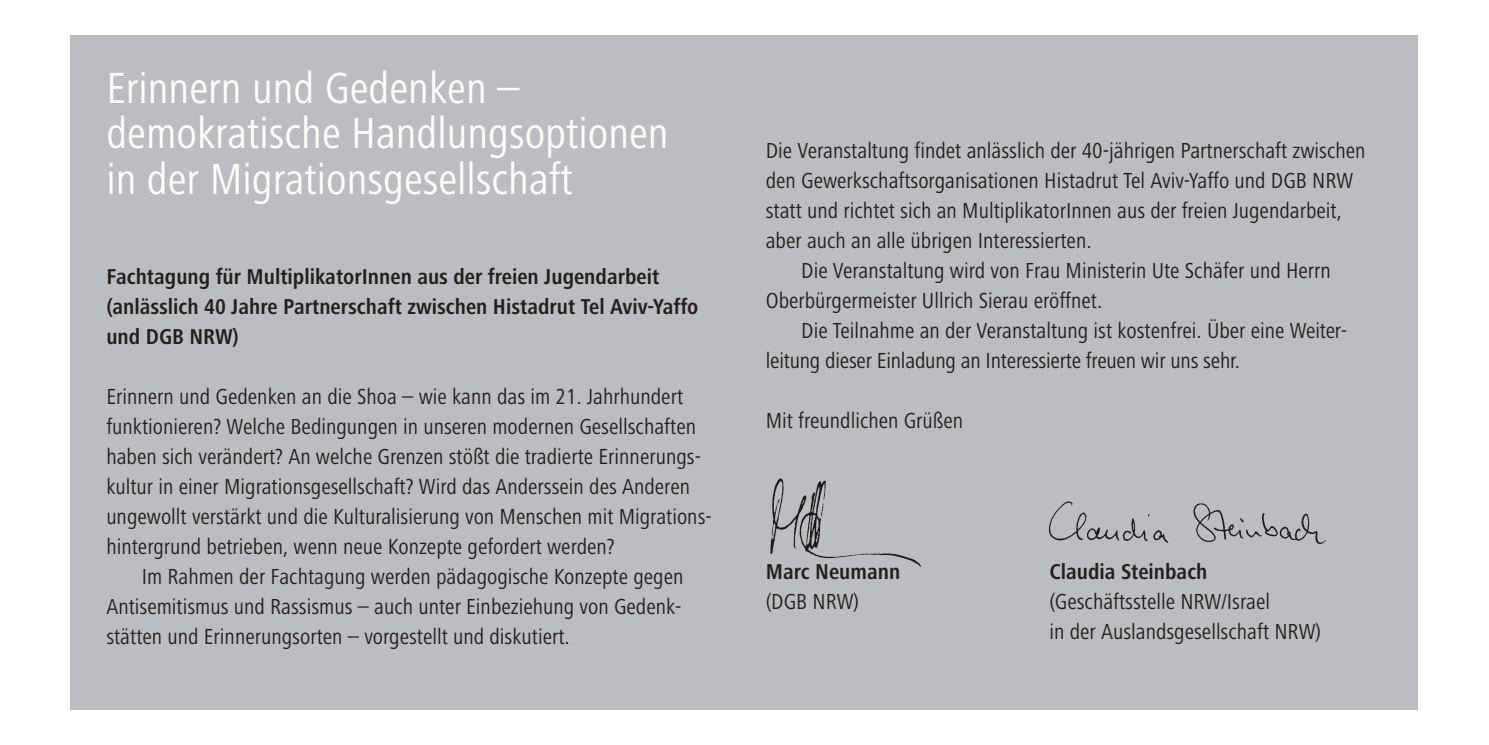
<style>
.page{position:relative;width:1489px;height:745px;background:#fff}
.page>*{position:absolute;margin:0;border:0;box-sizing:border-box;transform-origin:0 0}
.t1{font:condensed 45px/45px "Frutiger Next LT";color:#fff}
.t2{font:condensed 22.5px/30px "Frutiger Next LT";color:#231f20}
.t3{font:700 condensed 22.25px/30px "Frutiger Next LT";color:#231f20}
</style>
<div class="page">
<div style="left:71px;top:35px;width:1346px;height:674px;background:#bcbdc0"></div>
<img style="left:770px;top:478px;width:152px;height:89px">
<img style="left:1049px;top:501px;width:277px;height:43px">
<h1 class="t1" style="left:106px;top:71px;width:564px">Erinnern und Gedenken – demokratische Handlungsoptionen in der Migrationsgesellschaft</h1>
<p class="t3" style="left:106px;top:263px;width:593px">Fachtagung für MultiplikatorInnen aus der freien Jugendarbeit (anlässlich 40 Jahre Partnerschaft zwischen Histadrut Tel Aviv-Yaffo und DGB NRW)</p>
<p class="t2" style="left:106px;top:383px;width:607px">Erinnern und Gedenken an die Shoa – wie kann das im 21. Jahrhundert funktionieren? Welche Bedingungen in unseren modernen Gesellschaften haben sich verändert? An welche Grenzen stößt die tradierte Erinnerungs&shy;kultur in einer Migrationsgesellschaft? Wird das Anderssein des Anderen ungewollt verstärkt und die Kulturalisierung von Menschen mit Migrations&shy;hintergrund betrieben, wenn neue Konzepte gefordert werden?</p>
<p class="t2" style="left:106px;top:563px;width:578px;text-align:justify;text-indent:35px">Im Rahmen der Fachtagung werden pädagogische Konzepte gegen Antisemitismus und Rassismus – auch unter Einbeziehung von Gedenk&shy;stätten und Erinnerungsorten – vorgestellt und diskutiert.</p>
<p class="t2" style="left:765px;top:138px;width:601px">Die Veranstaltung findet anlässlich der 40-jährigen Partnerschaft zwischen</p>
<p class="t2" style="left:765px;top:168px;width:589px">den Gewerkschaftsorganisationen Histadrut Tel Aviv-Yaffo und DGB NRW</p>
<p class="t2" style="left:765px;top:198px;width:577px">statt und richtet sich an MultiplikatorInnen aus der freien Jugendarbeit,</p>
<p class="t2" style="left:765px;top:228px;width:327px">aber auch an alle übrigen Interessierten.</p>
<p class="t2" style="left:801px;top:258px;width:531px">Die Veranstaltung wird von Frau Ministerin Ute Schäfer und Herrn</p>
<p class="t2" style="left:765px;top:288px;width:338px">Oberbürgermeister Ullrich Sierau eröffnet.</p>
<p class="t2" style="left:801px;top:318px;width:547px">Die Teilnahme an der Veranstaltung ist kostenfrei. Über eine Weiter-</p>
<p class="t2" style="left:765px;top:348px;width:476px">leitung dieser Einladung an Interessierte freuen wir uns sehr.</p>
<p class="t2" style="left:765px;top:408px;width:199px">Mit freundlichen Grüßen</p>
<p class="t3" style="left:765px;top:558px;width:136px">Marc Neumann</p>
<p class="t3" style="left:1049px;top:558px;width:160px">Claudia Steinbach</p>
<p class="t2" style="left:765px;top:588px;width:95px">(DGB NRW)</p>
<p class="t2" style="left:1049px;top:588px;width:273px">(Geschäftsstelle NRW/Israel<br>in der Auslandsgesellschaft NRW)</p>
</div>
